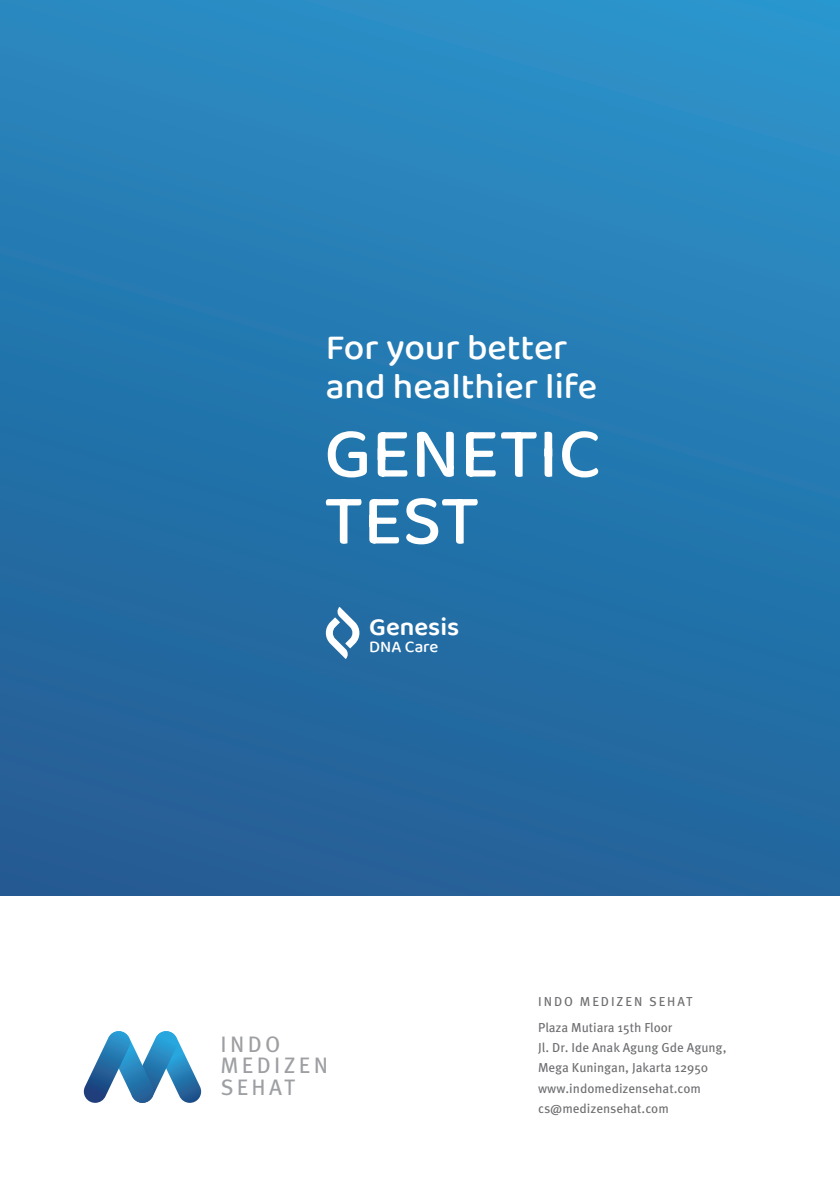
<style>
.page{position:relative;width:840px;height:1191px;background:#fff}
.page>*{position:absolute;margin:0;border:0;box-sizing:border-box;transform-origin:0 0}
.t1{font:500 36.6px/39.2px "Baloo 2";color:#fff}
.t2{font:600 25.8px "Baloo 2";color:#fff}
.t3{font:22.4px/21.8px "Meta Pro";letter-spacing:.15em;color:#9d9fa2}
.t4{font:500 16.8px "Baloo 2";color:#fff}
.t5{font:13px/20.2px "Meta Pro";color:#6c6d70}
.t6{font:13px "Meta Pro";letter-spacing:.15em;color:#6c6d70}
</style>
<div class="page">
<div style="left:0;top:0;width:839px;height:895px;background:linear-gradient(to bottom,#2a8fc6,#215e96)"></div>
<svg style="left:84px;top:1031px;width:117px;height:71px"></svg>
<svg style="left:325px;top:498px;width:152px;height:46px"></svg>
<svg style="left:327px;top:431px;width:271px;height:46px"></svg>
<svg style="left:324px;top:607px;width:37px;height:52px"></svg>
<p class="t1" style="left:325px;top:329px;width:273px">For your better and healthier life</p>
<h2 class="t2" style="left:369px;top:607px;width:91px">Genesis</h2>
<p class="t4" style="left:369px;top:634px;width:71px">DNA Care</p>
<p class="t3" style="left:220px;top:1033px;width:109px">INDO<br>MEDIZEN<br>SEHAT</p>
<p class="t6" style="left:538px;top:993px;width:156px">INDO MEDIZEN SEHAT</p>
<p class="t5" style="left:538px;top:1017px;width:136px">Plaza Mutiara 15th Floor</p>
<p class="t5" style="left:538px;top:1038px;width:190px">Jl. Dr. Ide Anak Agung Gde Agung,<br>Mega Kuningan, Jakarta 12950</p>
<p class="t5" style="left:538px;top:1078px;width:164px">www.indomedizensehat.com</p>
<p class="t5" style="left:538px;top:1098px;width:132px">cs@medizensehat.com</p>
</div>
